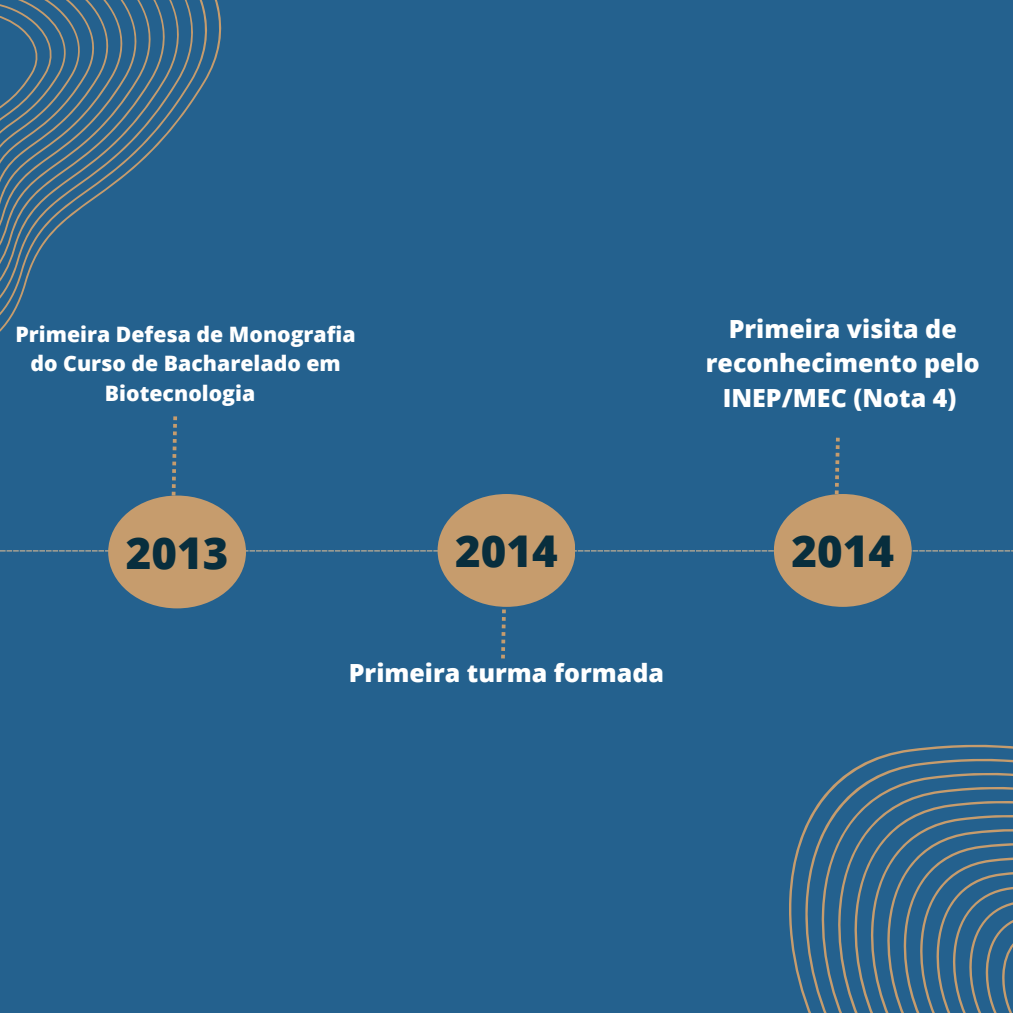
<style>
.page{position:relative;width:1013px;height:1013px;background:#fff}
.page>*{position:absolute;margin:0;border:0;box-sizing:border-box;transform-origin:0 0}
.t1{font:800 43.75px "Open Sans";color:#082e3d}
.t2{font:800 25px/34.8px "Open Sans";color:#fff;text-align:center}
.t3{font:800 21.25px/29px "Open Sans";color:#fff;text-align:center}
</style>
<div class="page">
<div style="left:0;top:0;width:1012px;height:1012px;background:#24618e"></div>
<svg style="left:789px;top:744px;width:223px;height:268px"></svg>
<svg style="left:0;top:0;width:222px;height:332px"></svg>
<svg style="left:0;top:550px;width:1012px;height:1px"></svg>
<svg style="left:501px;top:609px;width:5px;height:49px"></svg>
<div style="left:437px;top:494px;width:138px;height:113px;background:#c69c6d;border-radius:50%"></div>
<div style="left:108px;top:495px;width:137px;height:113px;background:#c69c6d;border-radius:50%"></div>
<svg style="left:172px;top:416px;width:5px;height:79px"></svg>
<div style="left:773px;top:494px;width:138px;height:113px;background:#c69c6d;border-radius:50%"></div>
<svg style="left:834px;top:437px;width:5px;height:58px"></svg>
<p class="t3" style="left:16px;top:319px;width:342px">Primeira Defesa de Monografia do Curso de Bacharelado em<br>Biotecnologia</p>
<p class="t2" style="left:706px;top:310px;width:275px">Primeira visita de reconhecimento pelo<br>INEP/MEC (Nota 4)</p>
<p class="t1" style="left:126px;top:522px;width:104px">2013</p>
<p class="t1" style="left:455px;top:520px;width:104px">2014</p>
<p class="t2" style="left:349px;top:655px;width:317px">Primeira turma formada</p>
<p class="t1" style="left:791px;top:520px;width:104px">2014</p>
</div>
